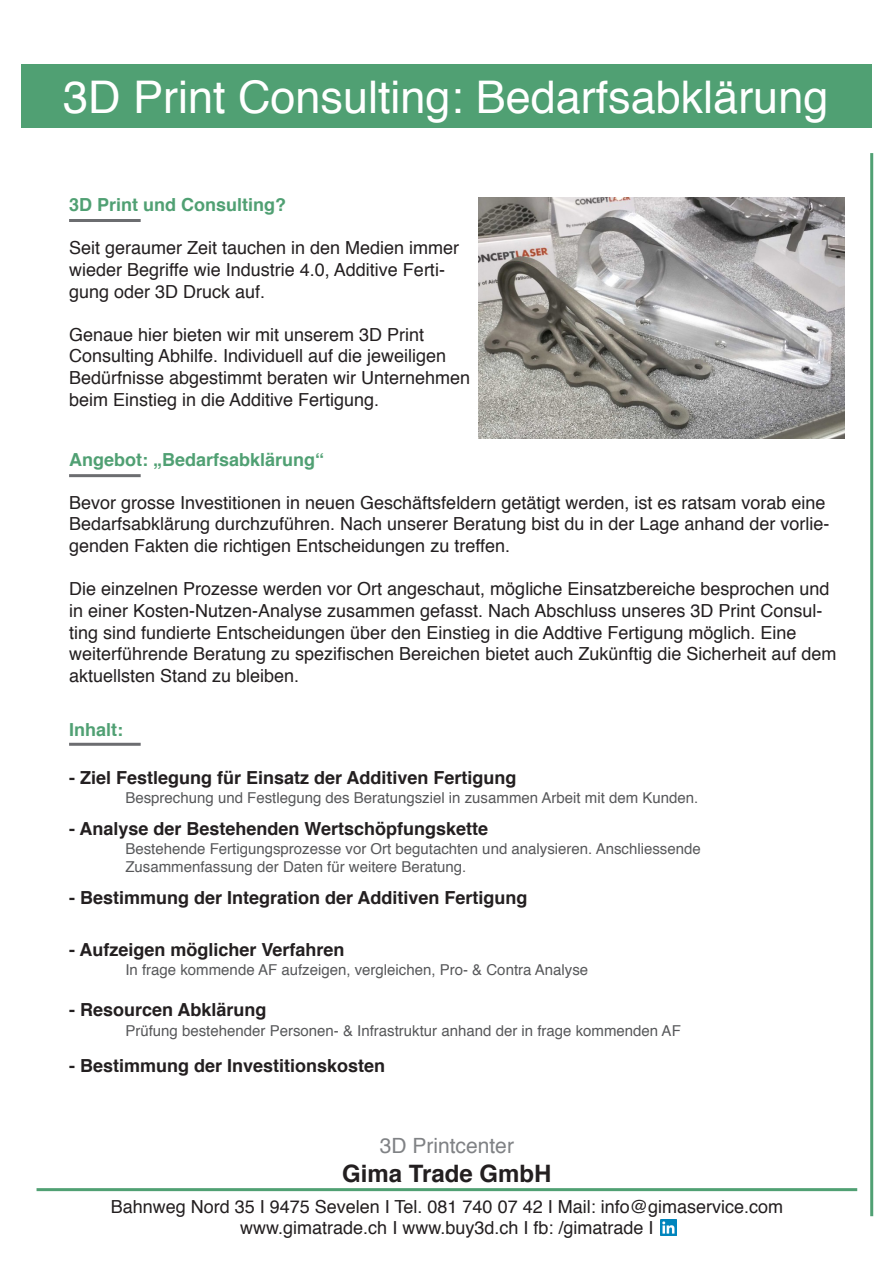
<style>
.page{position:relative;width:893px;height:1263px;background:#fff}
.page>*{position:absolute;margin:0;border:0;box-sizing:border-box;transform-origin:0 0}
.t1{font:45px "Helvetica";color:#fff}
.t2{font:700 24px "Helvetica";color:#231f20}
.t3{font:21px "Helvetica";color:#808285}
.t4{font:18px/21.6px "Helvetica";color:#231f20}
.t5{font:700 18px "Helvetica";color:#231f20}
.t6{font:700 18px "Helvetica";color:#50a073}
.t7{font:15px/18px "Helvetica";color:#57585a}
</style>
<div class="page">
<div style="left:21px;top:64px;width:851px;height:64px;background:#50a073"></div>
<hr style="left:870px;top:153px;width:3px;height:1063px;background:#50a073">
<hr style="left:69px;top:219px;width:72px;height:3px;background:#6c6d70">
<hr style="left:69px;top:474px;width:72px;height:3px;background:#6c6d70">
<hr style="left:69px;top:743px;width:72px;height:3px;background:#6c6d70">
<img style="left:478px;top:198px;width:366px;height:240px">
<hr style="left:37px;top:1188px;width:820px;height:3px;background:#50a073">
<img style="left:661px;top:1219px;width:15px;height:16px">
<p class="t1" style="left:63px;top:62px;width:767px">3D Print Consulting: Bedarfsabklärung</p>
<p class="t6" style="left:69px;top:190px;width:219px">3D Print und Consulting?</p>
<p class="t4" style="left:69px;top:238px;width:392px">Seit geraumer Zeit tauchen in den Medien immer wieder Begriffe wie Industrie 4.0, Additive Ferti&shy;gung oder 3D Druck auf.</p>
<p class="t4" style="left:69px;top:324px;width:403px">Genaue hier bieten wir mit unserem 3D Print Consulting Abhilfe. Individuell auf die jeweiligen Bedürfnisse abgestimmt beraten wir Unternehmen beim Einstieg in die Additive Fertigung.</p>
<p class="t6" style="left:69px;top:445px;width:257px">Angebot: „Bedarfsabklärung“</p>
<p class="t4" style="left:69px;top:492px;width:762px">Bevor grosse Investitionen in neuen Geschäftsfeldern getätigt werden, ist es ratsam vorab eine<br>Bedarfsabklärung durchzuführen. Nach unserer Beratung bist du in der Lage anhand der vorlie&shy;genden Fakten die richtigen Entscheidungen zu treffen.</p>
<p class="t4" style="left:69px;top:579px;width:769px">Die einzelnen Prozesse werden vor Ort angeschaut, mögliche Einsatzbereiche besprochen und in einer Kosten-Nutzen-Analyse zusammen gefasst. Nach Abschluss unseres 3D Print Consul&shy;ting sind fundierte Entscheidungen über den Einstieg in die Addtive Fertigung möglich. Eine weiterführende Beratung zu spezifischen Bereichen bietet auch Zukünftig die Sicherheit auf dem aktuellsten Stand zu bleiben.</p>
<p class="t6" style="left:69px;top:715px;width:56px">Inhalt:</p>
<p class="t5" style="left:69px;top:763px;width:449px">- Ziel Festlegung für Einsatz der Additiven Fertigung</p>
<p class="t5" style="left:69px;top:814px;width:421px">- Analyse der Bestehenden Wertschöpfungskette</p>
<p class="t7" style="left:125px;top:789px;width:574px">Besprechung und Festlegung des Beratungsziel in zusammen Arbeit mit dem Kunden.</p>
<p class="t7" style="left:125px;top:840px;width:577px">Bestehende Fertigungsprozesse vor Ort begutachten und analysieren. Anschliessende<br>Zusammenfassung der Daten für weitere Beratung.</p>
<p class="t5" style="left:69px;top:883px;width:460px">- Bestimmung der Integration der Additiven Fertigung</p>
<p class="t5" style="left:69px;top:935px;width:277px">- Aufzeigen möglicher Verfahren</p>
<p class="t7" style="left:125px;top:961px;width:464px">In frage kommende AF aufzeigen, vergleichen, Pro- &amp; Contra Analyse</p>
<p class="t5" style="left:69px;top:995px;width:199px">- Resourcen Abklärung</p>
<p class="t5" style="left:69px;top:1051px;width:318px">- Bestimmung der Investitionskosten</p>
<p class="t7" style="left:125px;top:1022px;width:557px">Prüfung bestehender Personen- &amp; Infrastruktur anhand der in frage kommenden AF</p>
<p class="t3" style="left:380px;top:1130px;width:136px">3D Printcenter</p>
<h2 class="t2" style="left:342px;top:1154px;width:211px">Gima Trade GmbH</h2>
<p class="t4" style="left:111px;top:1196px;width:674px;text-align:center">Bahnweg Nord 35 I 9475 Sevelen I Tel. 081 740 07 42 I Mail: info@gimaservice.com www.gimatrade.ch I www.buy3d.ch I fb: /gimatrade I</p>
</div>
